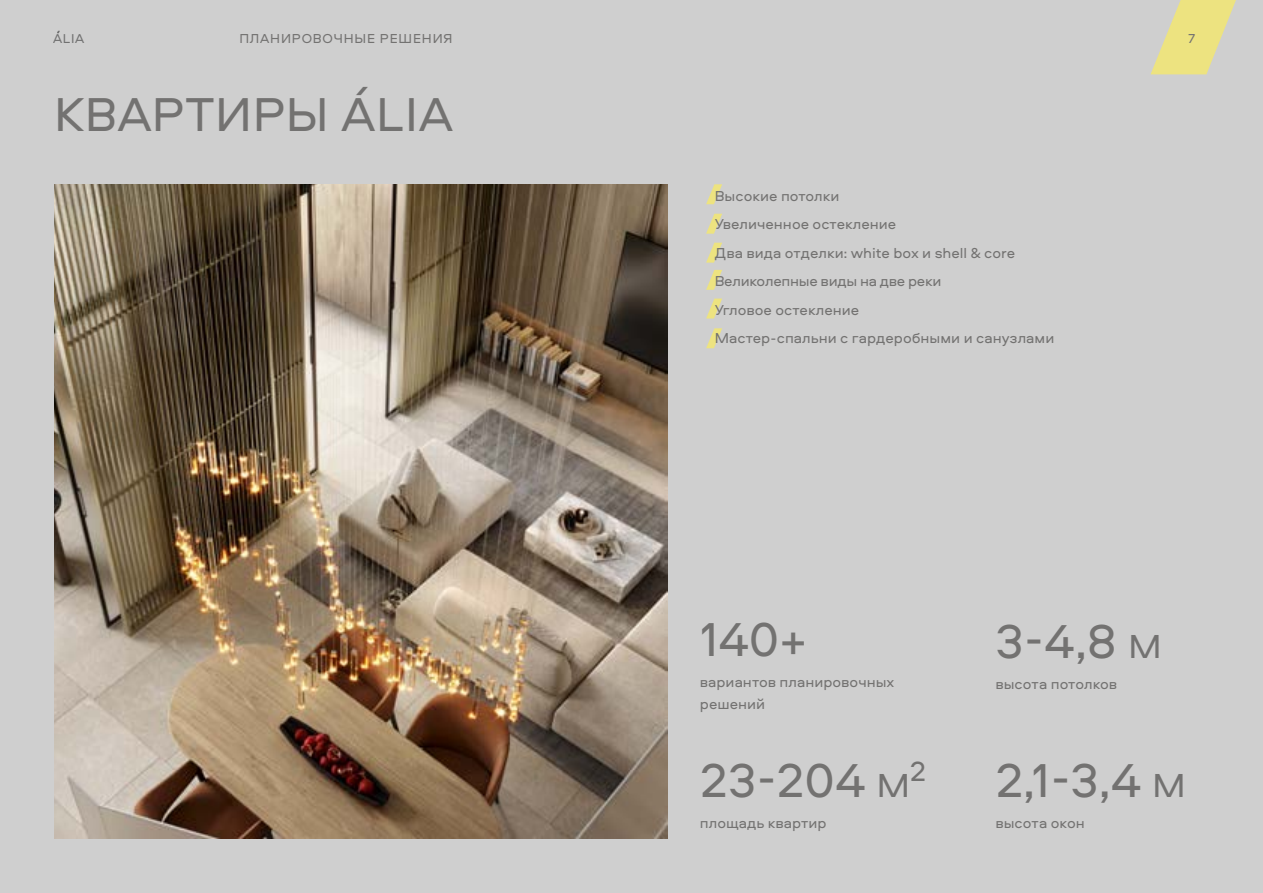
<style>
.page{position:relative;width:1263px;height:893px;background:#cfcfcf}
.page>*{position:absolute;margin:0;border:0;box-sizing:border-box;transform-origin:0 0}
.t1{font:49.5px "Aeroport";letter-spacing:.01em;color:#737271}
.t2{font:28.8px "Aeroport";color:#737271}
.t3{font:15px/28.5px "Aeroport";color:#737271}
.t4{font:13.5px "Aeroport";letter-spacing:.06em;color:#737271}
.t5{font:13.35px "Aeroport";color:#717171}
.s1{font-size:34.65px}
</style>
<div class="page">
<img style="left:54px;top:184px;width:613px;height:655px">
<svg style="left:706px;top:184px;width:16px;height:20px"></svg>
<svg style="left:706px;top:214px;width:16px;height:20px"></svg>
<svg style="left:706px;top:243px;width:16px;height:20px"></svg>
<svg style="left:706px;top:270px;width:16px;height:20px"></svg>
<svg style="left:706px;top:299px;width:16px;height:20px"></svg>
<svg style="left:706px;top:328px;width:16px;height:20px"></svg>
<svg style="left:1151px;top:0;width:85px;height:74px"></svg>
<p class="t5" style="left:53px;top:29px;width:33px">ALIA</p>
<p class="t4" style="left:239px;top:29px;width:215px">ПЛАНИРОВОЧНЫЕ РЕШЕНИЯ</p>
<p class="t4" style="left:1188px;top:29px;width:9px">7</p>
<h1 class="t1" style="left:54px;top:80px;width:400px">КВАРТИРЫ ÁLIA</h1>
<p class="t3" style="left:715px;top:181px;width:341px">Высокие потолки<br>Увеличенное остекление<br>Два вида отделки: white box и shell &amp; core<br>Великолепные виды на две реки<br>Угловое остекление<br>Мастер-спальни с гардеробными и санузлами</p>
<h1 class="t1" style="left:700px;top:606px;width:108px">140+</h1>
<h1 class="t1" style="left:995px;top:607px;width:168px">3-4,8 <span class="s1">м</span></h1>
<p class="t3" style="left:700px;top:671px;width:196px;line-height:21.6px">вариантов планировочных решений</p>
<p class="t3" style="left:995px;top:669px;width:123px">высота потолков</p>
<h1 class="t1" style="left:700px;top:747px;width:211px">23-204 <span class="s1">м</span></h1>
<h2 class="t2" style="left:910px;top:751px;width:18px">2</h2>
<h1 class="t1" style="left:995px;top:747px;width:192px">2,1-3,4 <span class="s1">м</span></h1>
<p class="t3" style="left:700px;top:808px;width:128px">площадь квартир</p>
<p class="t3" style="left:995px;top:808px;width:91px">высота окон</p>
</div>
